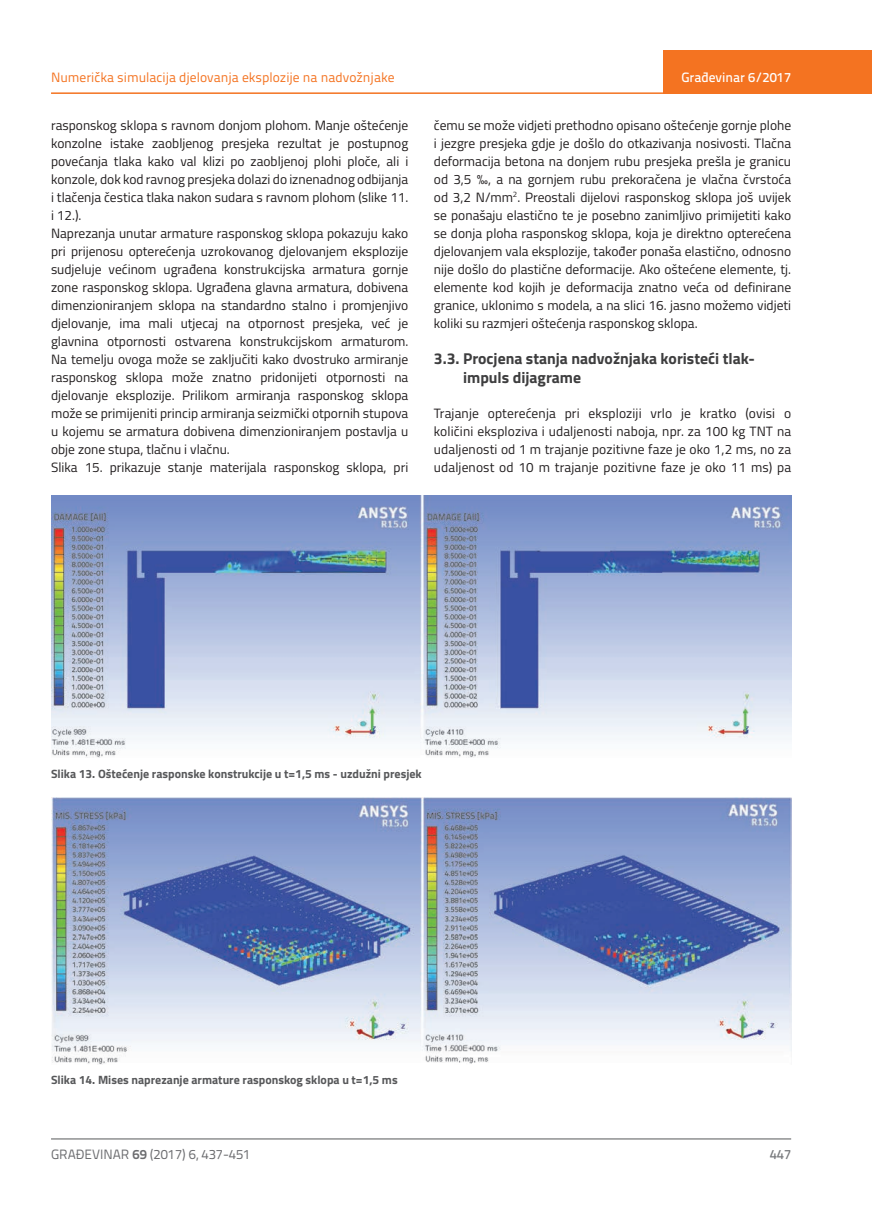
<style>
.page{position:relative;width:872px;height:1212px;background:#fff}
.page>*{position:absolute;margin:0;border:0;box-sizing:border-box;transform-origin:0 0}
.t1{font:700 15.75px/19.5px "Titillium";color:#3e3e3f}
.t2{font:13.5px/18px "Titillium";color:#231f20;text-align:justify}
.t3{font:13.5px "Titillium Text 22 L";color:#f47321}
.t4{font:13.5px "Titillium Text 22 L";color:#6c6d70}
.t5{font:500 13.5px "Titillium Text 22 L";color:#fff}
.t6{font:500 13.5px "Titillium Text 22 L";color:#787a7d}
.t7{font:700 12px "Titillium";color:#57585a}
.s1{font-weight:700}
</style>
<div class="page">
<hr style="left:51px;top:92px;width:821px;height:2px;background:#f47321">
<div style="left:663px;top:50px;width:209px;height:44px;background:#f47321"></div>
<hr style="left:51px;top:1139px;width:740px;height:1px;background:#57585a">
<img style="left:51px;top:496px;width:740px;height:261px">
<img style="left:51px;top:797px;width:740px;height:267px">
<p class="t3" style="left:51px;top:68px;width:345px">Numerička simulacija djelovanja eksplozije na nadvožnjake</p>
<p class="t2" style="left:51px;top:115px;width:359px;text-align:left">rasponskog sklopa s ravnom donjom plohom. Manje oštećenje konzolne istake zaobljenog presjeka rezultat je postupnog povećanja tlaka kako val klizi po zaobljenoj plohi ploče, ali i konzole, dok kod ravnog presjeka dolazi do iznenadnog odbijanja i tlačenja čestica tlaka nakon sudara s ravnom plohom (slike 11. i 12.).<br>Naprezanja unutar armature rasponskog sklopa pokazuju kako pri prijenosu opterećenja uzrokovanog djelovanjem eksplozije sudjeluje većinom ugrađena konstrukcijska armatura gornje zone rasponskog sklopa. Ugrađena glavna armatura, dobivena dimenzioniranjem sklopa na standardno stalno i promjenjivo djelovanje, ima mali utjecaj na otpornost presjeka, već je glavnina otpornosti ostvarena konstrukcijskom armaturom.<br>Na temelju ovoga može se zaključiti kako dvostruko armiranje rasponskog sklopa može znatno pridonijeti otpornosti na djelovanje eksplozije. Prilikom armiranja rasponskog sklopa može se primijeniti princip armiranja seizmički otpornih stupova u kojemu se armatura dobivena dimenzioniranjem postavlja u obje zone stupa, tlačnu i vlačnu.<br>Slika 15. prikazuje stanje materijala rasponskog sklopa, pri</p>
<p class="t2" style="left:434px;top:115px;width:359px">čemu se može vidjeti prethodno opisano oštećenje gornje plohe i jezgre presjeka gdje je došlo do otkazivanja nosivosti. Tlačna deformacija betona na donjem rubu presjeka prešla je granicu od 3,5 ‰, a na gornjem rubu prekoračena je vlačna čvrstoća od 3,2 N/mm<sup>2</sup>. Preostali dijelovi rasponskog sklopa još uvijek se ponašaju elastično te je posebno zanimljivo primijetiti kako se donja ploha rasponskog sklopa, koja je direktno opterećena djelovanjem vala eksplozije, također ponaša elastično, odnosno nije došlo do plastične deformacije. Ako oštećene elemente, tj. elemente kod kojih je deformacija znatno veća od definirane granice, uklonimo s modela, a na slici 16. jasno možemo vidjeti koliki su razmjeri oštećenja rasponskog sklopa.</p>
<p class="t5" style="left:681px;top:67px;width:111px">Građevinar 6/2017</p>
<p class="t1" style="left:463px;top:348px;width:293px;text-indent:-29px">3.3. Procjena stanja nadvožnjaka koristeći tlak&shy;impuls dijagrame</p>
<p class="t2" style="left:434px;top:403px;width:359px">Trajanje opterećenja pri eksploziji vrlo je kratko (ovisi o količini eksploziva i udaljenosti naboja, npr. za 100 kg TNT na udaljenosti od 1 m trajanje pozitivne faze je oko 1,2 ms, no za udaljenost od 10 m trajanje pozitivne faze je oko 11 ms) pa</p>
<p class="t7" style="left:51px;top:765px;width:372px">Slika 13. Oštećenje rasponske konstrukcije u t=1,5 ms - uzdužni presjek</p>
<p class="t7" style="left:51px;top:1071px;width:348px">Slika 14. Mises naprezanje armature rasponskog sklopa u t=1,5 ms</p>
<p class="t4" style="left:51px;top:1144px;width:201px">GRAĐEVINAR <span class="s1">69</span> (2017) 6, 437-451</p>
<p class="t6" style="left:769px;top:1144px;width:23px">447</p>
</div>
